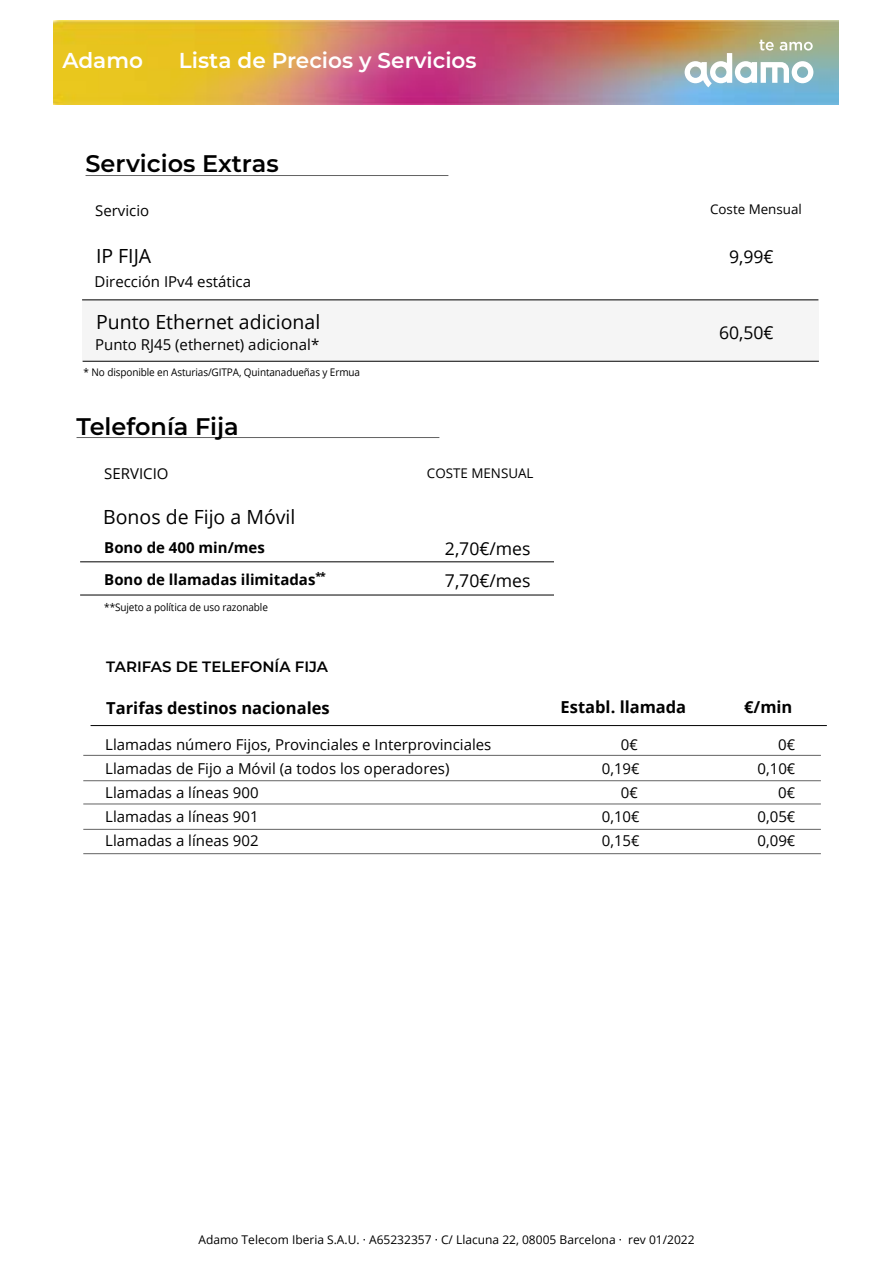
<style>
.page{position:relative;width:893px;height:1263px;background:#fff}
.page>*{position:absolute;margin:0;border:0;box-sizing:border-box;transform-origin:0 0}
.t1{font:600 24px "Montserrat";color:#000}
.t2{font:600 21.6px "Montserrat";color:#fff}
.t3{font:19.5px "Open Sans";color:#000}
.t4{font:17.55px/32.1px "Open Sans";color:#000}
.t5{font:700 16.5px "Open Sans";color:#000}
.t6{font:15px "Open Sans";color:#000}
.t7{font:700 15px/32.1px "Open Sans";color:#000}
.t8{font:600 15px "Montserrat";color:#000}
.t9{font:13.35px "Open Sans";color:#000}
.t10{font:12px "Open Sans";color:#000}
.t11{font:10.5px "Open Sans";letter-spacing:-.01em;color:#000;scale:.95 1}
.s1{font-size:18px}
</style>
<div class="page">
<div style="left:82px;top:300px;width:736px;height:61px;background:#f5f5f5"></div>
<hr style="left:86px;top:175px;width:362px;height:1px;background:#636363">
<hr style="left:82px;top:300px;width:736px;height:1px;background:#000">
<hr style="left:83px;top:361px;width:736px;height:1px;background:#000">
<hr style="left:77px;top:437px;width:362px;height:1px;background:#636363">
<hr style="left:80px;top:595px;width:474px;height:1px;background:#000">
<hr style="left:80px;top:561px;width:474px;height:1px;background:#000">
<hr style="left:83px;top:755px;width:738px;height:1px;background:#636363">
<hr style="left:83px;top:804px;width:738px;height:1px;background:#636363">
<hr style="left:83px;top:780px;width:738px;height:1px;background:#636363">
<hr style="left:83px;top:829px;width:738px;height:1px;background:#636363">
<hr style="left:83px;top:853px;width:738px;height:1px;background:#636363">
<hr style="left:91px;top:725px;width:736px;height:1px;background:#000">
<img style="left:54px;top:21px;width:785px;height:83px">
<svg style="left:685px;top:40px;width:128px;height:47px"></svg>
<h2 class="t2" style="left:62px;top:45px;width:82px">Adamo</h2>
<h2 class="t2" style="left:179px;top:45px;width:299px">Lista de Precios y Servicios</h2>
<h1 class="t1" style="left:86px;top:146px;width:195px">Servicios Extras</h1>
<p class="t6" style="left:95px;top:200px;width:56px">Servicio</p>
<p class="t9" style="left:710px;top:200px;width:93px">Coste Mensual</p>
<h3 class="t3" style="left:96px;top:242px;width:57px">IP FIJA</h3>
<p class="t4" style="left:729px;top:240px;width:46px">9,99<span class="s1">€</span></p>
<p class="t6" style="left:95px;top:271px;width:158px">Dirección IPv4 estática</p>
<h3 class="t3" style="left:96px;top:309px;width:226px">Punto Ethernet adicional</h3>
<p class="t6" style="left:95px;top:335px;width:226px">Punto RJ45 (ethernet) adicional*</p>
<p class="t11" style="left:84px;top:365px;width:293px">* No disponible en Asturias/GITPA, Quintanadueñas y Ermua</p>
<h1 class="t1" style="left:77px;top:409px;width:164px">Telefonía Fija</h1>
<p class="t6" style="left:104px;top:463px;width:66px">SERVICIO</p>
<h3 class="t3" style="left:103px;top:503px;width:194px">Bonos de Fijo a Móvil</h3>
<p class="t7" style="left:104px;top:531px;width:223px">Bono de 400 min/mes<br>Bono de llamadas ilimitadas<sup>**</sup></p>
<p class="t11" style="left:104px;top:600px;width:174px">**Sujeto a política de uso razonable</p>
<p class="t9" style="left:427px;top:464px;width:108px">COSTE MENSUAL</p>
<p class="t4" style="left:445px;top:532px;width:87px">2,70<span class="s1">€</span>/mes<br>7,70<span class="s1">€</span>/mes</p>
<p class="t4" style="left:719px;top:316px;width:56px">60,50<span class="s1">€</span></p>
<p class="t8" style="left:106px;top:656px;width:223px">TARIFAS DE TELEFONÍA FIJA</p>
<p class="t5" style="left:106px;top:696px;width:225px">Tarifas destinos nacionales</p>
<p class="t6" style="left:105px;top:734px;width:388px">Llamadas número Fijos, Provinciales e Interprovinciales</p>
<p class="t6" style="left:621px;top:734px;width:18px">0€</p>
<p class="t6" style="left:778px;top:734px;width:18px">0€</p>
<p class="t6" style="left:105px;top:758px;width:346px">Llamadas de Fijo a Móvil (a todos los operadores)</p>
<p class="t6" style="left:602px;top:758px;width:39px">0,19€</p>
<p class="t6" style="left:757px;top:758px;width:39px">0,10€</p>
<p class="t6" style="left:105px;top:782px;width:155px">Llamadas a líneas 900</p>
<p class="t6" style="left:621px;top:782px;width:18px">0€</p>
<p class="t6" style="left:778px;top:782px;width:18px">0€</p>
<p class="t6" style="left:105px;top:806px;width:155px">Llamadas a líneas 901</p>
<p class="t6" style="left:602px;top:806px;width:39px">0,10€</p>
<p class="t6" style="left:757px;top:806px;width:39px">0,05€</p>
<p class="t6" style="left:105px;top:830px;width:155px">Llamadas a líneas 902</p>
<p class="t6" style="left:602px;top:830px;width:39px">0,15€</p>
<p class="t6" style="left:757px;top:830px;width:39px">0,09€</p>
<p class="t5" style="left:561px;top:696px;width:127px">Establ. llamada</p>
<p class="t5" style="left:744px;top:696px;width:50px">€/min</p>
<p class="t10" style="left:198px;top:1231px;width:498px">Adamo Telecom Iberia S.A.U. · A65232357 · C/ Llacuna 22, 08005 Barcelona · rev 01/2022</p>
</div>
